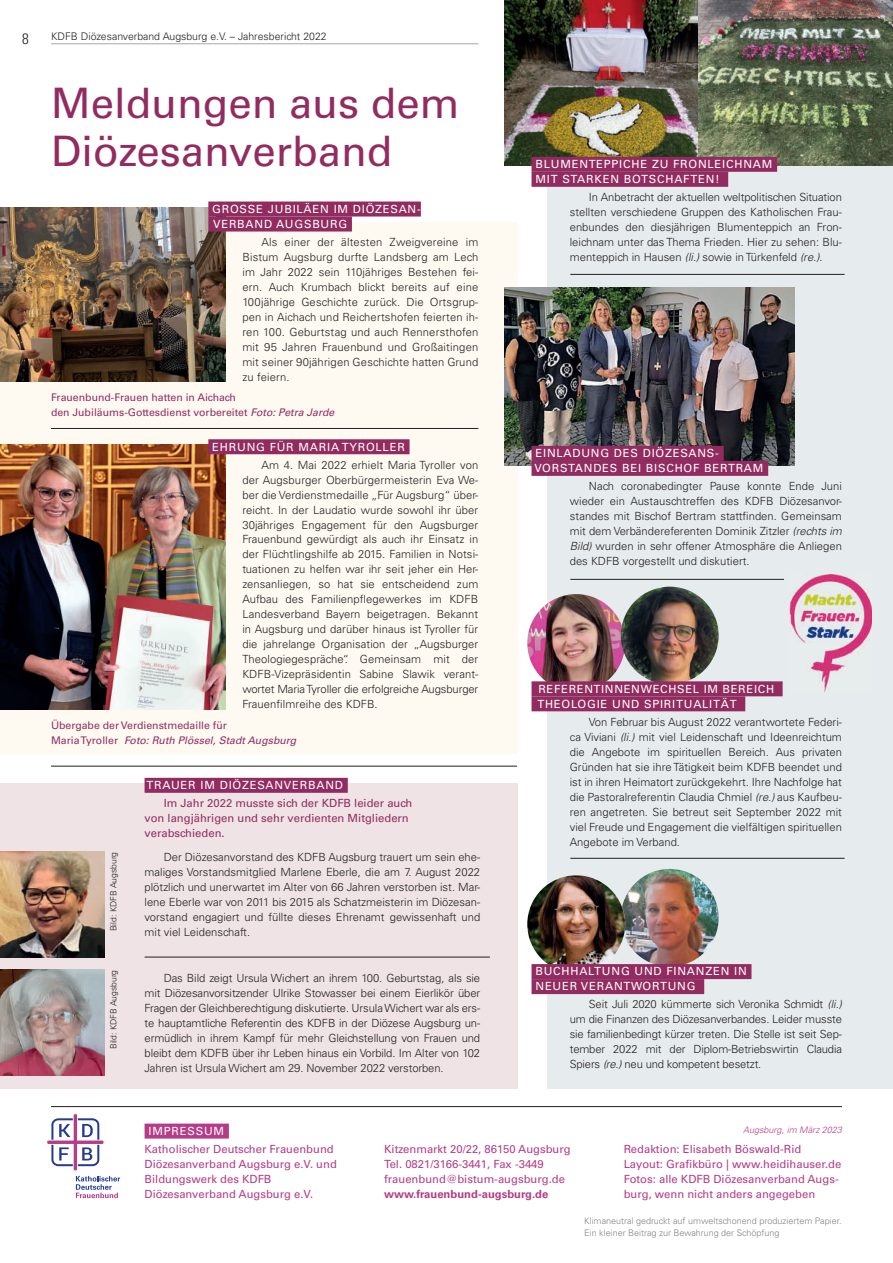
<style>
.page{position:relative;width:893px;height:1263px;background:#fff}
.page>*{position:absolute;margin:0;border:0;box-sizing:border-box;transform-origin:0 0}
.t1{font:42px/48px "Univers";color:#922c60}
.t2{font:300 condensed 15px "Univers";color:#231f20}
.t3{font:300 11.25px/15px "Univers";color:#231f20;text-align:justify}
.t4{font:11.25px/15px "Univers";color:#b53c86}
.t5{font:11.25px/15px "Univers";letter-spacing:.07em;color:#fff}
.t6{font:11.25px/15px "Univers";color:#922c60}
.t7{font:700 11.25px "Univers";color:#b53c86}
.t8{font:10.5px/15px "Univers";color:#922c60}
.t9{font:300 10.5px "Univers";color:#231f20}
.t10{font:300 9px/12px "Univers";color:#808285}
.t11{font:italic 300 9px "Univers";color:#b53c86}
.t12{font:300 8.55px "Univers";color:#231f20}
.s1{font-style:italic}
</style>
<div class="page">
<div style="left:548px;top:163px;width:345px;height:926px;background:#e6eced"></div>
<div style="left:0;top:222px;width:517px;height:532px;background:#fefaf2"></div>
<div style="left:0;top:784px;width:517px;height:305px;background:#efe3e6"></div>
<hr style="left:51px;top:43px;width:427px;height:1px;background:#a5aa9f">
<div style="left:145px;top:1123px;width:84px;height:15px;background:#b53c86"></div>
<svg style="left:46px;top:1113px;width:74px;height:85px"></svg>
<hr style="left:51px;top:1106px;width:791px;height:1px;background:#231f20">
<div style="left:145px;top:778px;width:203px;height:15px;background:#922c60"></div>
<img style="left:504px;top:287px;width:291px;height:179px">
<div style="left:531px;top:446px;width:193px;height:15px;background:#922c60"></div>
<div style="left:531px;top:461px;width:237px;height:15px;background:#922c60"></div>
<img style="left:0;top:208px;width:225px;height:173px">
<div style="left:208px;top:202px;width:213px;height:15px;background:#922c60"></div>
<div style="left:208px;top:217px;width:144px;height:15px;background:#922c60"></div>
<img style="left:504px;top:0;width:389px;height:166px">
<img style="left:527px;top:594px;width:98px;height:98px;border-radius:49px">
<img style="left:621px;top:587px;width:98px;height:97px;border-radius:49px">
<div style="left:531px;top:681px;width:252px;height:15px;background:#922c60"></div>
<div style="left:531px;top:696px;width:214px;height:15px;background:#922c60"></div>
<img style="left:0;top:851px;width:104px;height:106px">
<img style="left:0;top:969px;width:104px;height:106px">
<hr style="left:145px;top:957px;width:345px;height:1px;background:#231f20">
<hr style="left:51px;top:428px;width:427px;height:1px;background:#231f20">
<hr style="left:570px;top:579px;width:214px;height:1px;background:#231f20">
<hr style="left:570px;top:274px;width:275px;height:1px;background:#231f20">
<hr style="left:570px;top:858px;width:275px;height:1px;background:#231f20">
<hr style="left:51px;top:766px;width:466px;height:1px;background:#231f20">
<img style="left:621px;top:869px;width:98px;height:98px;border-radius:49px">
<img style="left:527px;top:875px;width:98px;height:98px;border-radius:49px">
<div style="left:531px;top:157px;width:246px;height:15px;background:#922c60"></div>
<div style="left:531px;top:172px;width:197px;height:15px;background:#922c60"></div>
<div style="left:531px;top:964px;width:220px;height:15px;background:#922c60"></div>
<div style="left:531px;top:979px;width:173px;height:15px;background:#922c60"></div>
<img style="left:0;top:445px;width:225px;height:264px">
<div style="left:208px;top:439px;width:202px;height:15px;background:#922c60"></div>
<img style="left:790px;top:575px;width:82px;height:117px">
<h2 class="t2" style="left:22px;top:30px;width:8px">8</h2>
<p class="t9" style="left:51px;top:30px;width:277px">KDFB Diözesanverband Augsburg e.V. – Jahresbericht 2022</p>
<h1 class="t1" style="left:51px;top:79px;width:410px">Meldungen aus dem<br>Diözesanverband</h1>
<p class="t5" style="left:212px;top:201px;width:210px">GROSSE JUBILÄEN IM DIÖZESAN-<br>VERBAND AUGSBURG</p>
<p class="t3" style="left:242px;top:234px;width:238px;text-indent:19px">Als einer der ältesten Zweigvereine im Bistum Augsburg durfte Landsberg am Lech im Jahr 2022 sein 110jähriges Bestehen fei&shy;ern. Auch Krumbach blickt bereits auf eine 100jährige Geschichte zurück. Die Ortsgrup&shy;pen in Aichach und Reichertshofen feierten ih&shy;ren 100. Geburtstag und auch Rennersthofen mit 95 Jahren Frauenbund und Großaitingen mit seiner 90jährigen Geschichte hatten Grund zu feiern.</p>
<p class="t8" style="left:51px;top:390px;width:285px">Frauenbund-Frauen hatten in Aichach<br>den Jubiläums-Gottesdienst vorbereitet <span class="s1">Foto: Petra Jarde</span></p>
<p class="t5" style="left:212px;top:439px;width:194px">EHRUNG FÜR MARIA TYROLLER</p>
<p class="t3" style="left:242px;top:457px;width:238px;text-indent:19px">Am 4. Mai 2022 erhielt Maria Tyroller von der Augsburger Oberbürgermeisterin Eva We&shy;ber die Verdienstmedaille „Für Augsburg“ über&shy;reicht. In der Laudatio wurde sowohl ihr über 30jähriges Engagement für den Augsburger Frauenbund gewürdigt als auch ihr Einsatz in der Flüchtlingshilfe ab 2015. Familien in Notsi&shy;tuationen zu helfen war ihr seit jeher ein Her&shy;zensanliegen, so hat sie entscheidend zum Aufbau des Familienpflegewerkes im KDFB Landesverband Bayern beigetragen. Bekannt in Augsburg und darüber hinaus ist Tyroller für die jahrelange Organisation der „Augsburger Theologiegespräche“. Gemeinsam mit der KDFB-Vizepräsidentin Sabine Slawik verant&shy;wortet Maria Tyroller die erfolgreiche Augsburger Frauenfilmreihe des KDFB.</p>
<p class="t8" style="left:51px;top:717px;width:247px">Übergabe der Verdienstmedaille für<br>Maria Tyroller <span class="s1">Foto: Ruth Plössel, Stadt Augsburg</span></p>
<p class="t5" style="left:146px;top:778px;width:198px">TRAUER IM DIÖZESANVERBAND</p>
<p class="t6" style="left:145px;top:796px;width:269px;text-indent:19px">Im Jahr 2022 musste sich der KDFB leider auch von langjährigen und sehr verdienten Mitgliedern verabschieden.</p>
<p class="t12" style="left:108px;top:931px;width:81px;rotate:-90deg">Bild: KDFB Augsburg</p>
<p class="t3" style="left:145px;top:849px;width:337px;text-indent:19px">Der Diözesanvorstand des KDFB Augsburg trauert um sein ehe&shy;maliges Vorstandsmitglied Marlene Eberle, die am 7. August 2022 plötzlich und unerwartet im Alter von 66 Jahren verstorben ist. Mar&shy;lene Eberle war von 2011 bis 2015 als Schatzmeisterin im Diözesan&shy;vorstand engagiert und füllte dieses Ehrenamt gewissenhaft und mit viel Leidenschaft.</p>
<p class="t12" style="left:108px;top:1049px;width:81px;rotate:-90deg">Bild: KDFB Augsburg</p>
<p class="t3" style="left:145px;top:970px;width:337px;text-indent:19px">Das Bild zeigt Ursula Wichert an ihrem 100. Geburtstag, als sie mit Diözesanvorsitzender Ulrike Stowasser bei einem Eierlikör über Fragen der Gleichberechtigung diskutierte. Ursula Wichert war als ers&shy;te hauptamtliche Referentin des KDFB in der Diözese Augsburg un&shy;ermüdlich in ihrem Kampf für mehr Gleichstellung von Frauen und bleibt dem KDFB über ihr Leben hinaus ein Vorbild. Im Alter von 102<br>Jahren ist Ursula Wichert am 29. November 2022 verstorben.</p>
<p class="t5" style="left:535px;top:157px;width:238px">BLUMENTEPPICHE ZU FRONLEICHNAM<br>MIT STARKEN BOTSCHAFTEN!</p>
<p class="t3" style="left:570px;top:190px;width:274px;text-indent:19px">In Anbetracht der aktuellen weltpolitischen Situation stellten verschiedene Gruppen des Katholischen Frau&shy;enbundes den diesjährigen Blumenteppich an Fron&shy;leichnam unter das Thema Frieden. Hier zu sehen: Blu&shy;menteppich in Hausen <span class="s1">(li.)</span> sowie in Türkenfeld <span class="s1">(re.)</span>.</p>
<p class="t5" style="left:534px;top:446px;width:231px">EINLADUNG DES DIÖZESANS-<br>VORSTANDES BEI BISCHOF BERTRAM</p>
<p class="t3" style="left:570px;top:479px;width:274px;text-indent:19px">Nach coronabedingter Pause konnte Ende Juni wieder ein Austauschtreffen des KDFB Diözesanvor&shy;standes mit Bischof Bertram stattfinden. Gemeinsam mit dem Verbändereferenten Dominik Zitzler <span class="s1">(rechts im Bild)</span> wurden in sehr offener Atmosphäre die Anliegen des KDFB vorgestellt und diskutiert.</p>
<p class="t5" style="left:537px;top:681px;width:238px">REFERENTINNENWECHSEL IM BEREICH<br>THEOLOGIE UND SPIRITUALITÄT</p>
<p class="t3" style="left:570px;top:714px;width:274px;text-indent:19px">Von Februar bis August 2022 verantwortete Federi&shy;ca Viviani <span class="s1">(li.)</span> mit viel Leidenschaft und Ideenreichtum die Angebote im spirituellen Bereich. Aus privaten Gründen hat sie ihre Tätigkeit beim KDFB beendet und ist in ihren Heimatort zurückgekehrt. Ihre Nachfolge hat die Pastoralreferentin Claudia Chmiel <span class="s1">(re.)</span> aus Kaufbeu&shy;ren angetreten. Sie betreut seit September 2022 mit viel Freude und Engagement die vielfältigen spirituellen Angebote im Verband.</p>
<p class="t5" style="left:535px;top:964px;width:213px">BUCHHALTUNG UND FINANZEN IN<br>NEUER VERANTWORTUNG</p>
<p class="t3" style="left:570px;top:997px;width:274px;text-indent:19px">Seit Juli 2020 kümmerte sich Veronika Schmidt <span class="s1">(li.) </span>um die Finanzen des Diözesanverbandes. Leider musste sie familienbedingt kürzer treten. Die Stelle ist seit Sep&shy;tember 2022 mit der Diplom-Betriebswirtin Claudia Spiers <span class="s1">(re.)</span> neu und kompetent besetzt.</p>
<p class="t5" style="left:148px;top:1123px;width:77px">IMPRESSUM</p>
<p class="t11" style="left:743px;top:1125px;width:100px">Augsburg, im März 2023</p>
<p class="t4" style="left:145px;top:1141px;width:194px">Katholischer Deutscher Frauenbund<br>Diözesanverband Augsburg e.V. und<br>Bildungswerk des KDFB<br>Diözesanverband Augsburg e.V.</p>
<p class="t4" style="left:384px;top:1141px;width:188px">Kitzenmarkt 20/22, 86150 Augsburg<br>Tel. 0821/3166-3441, Fax -3449 frauenbund@bistum-augsburg.de</p>
<p class="t4" style="left:624px;top:1141px;width:219px">Redaktion: Elisabeth Böswald-Rid Layout: Grafikbüro | www.heidihauser.de Fotos: alle KDFB Diözesanverband Augs&shy;burg, wenn nicht anders angegeben</p>
<p class="t10" style="left:584px;top:1215px;width:259px">Klimaneutral gedruckt auf umweltschonend produziertem Papier.<br>Ein kleiner Beitrag zur Bewahrung der Schöpfung</p>
<p class="t7" style="left:384px;top:1187px;width:166px">www.frauenbund-augsburg.de</p>
</div>
